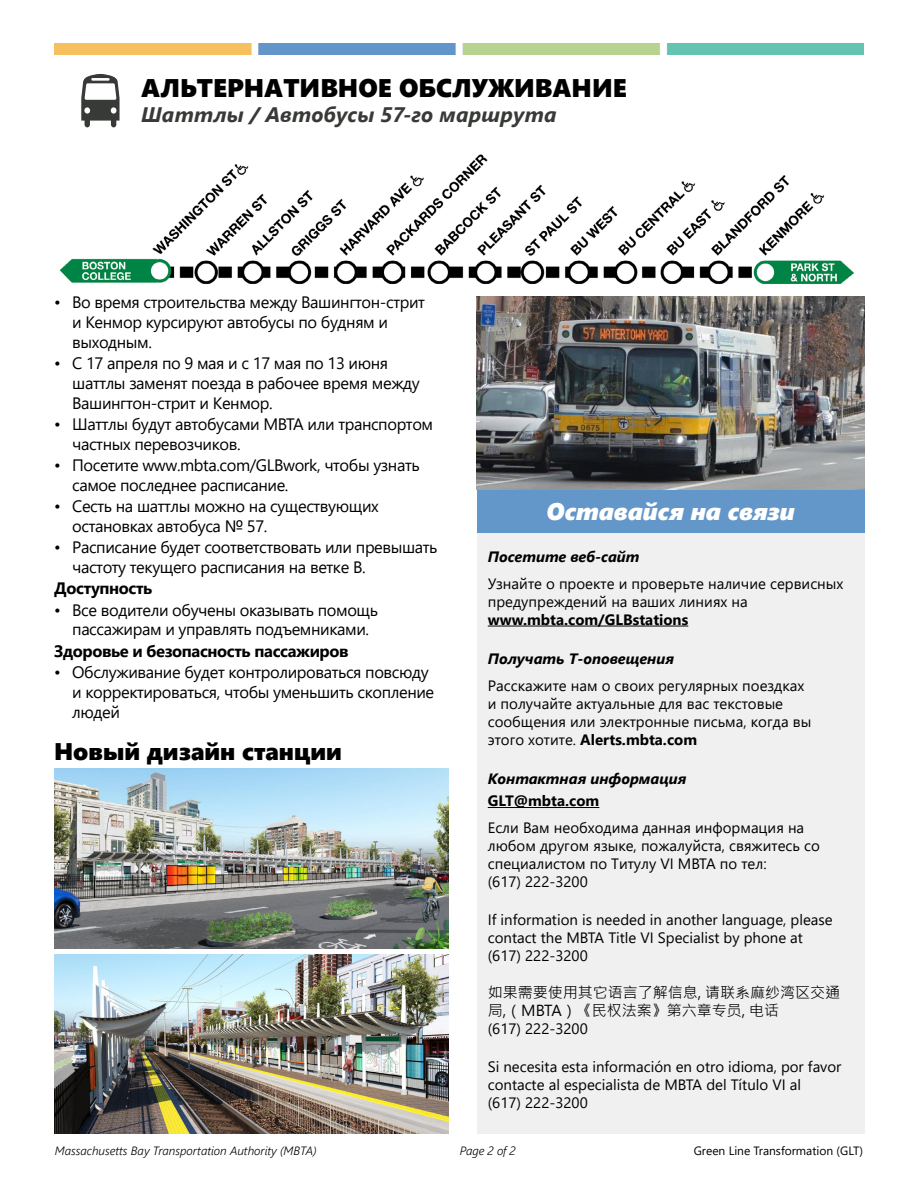
<style>
.page{position:relative;width:918px;height:1188px;background:#fff}
.page>*{position:absolute;margin:0;border:0;box-sizing:border-box;transform-origin:0 0}
.t1{font:25.5px "Segoe UI Black";color:#000}
.t2{font:24px "Segoe UI Black";color:#000}
.t3{font:italic 24px "Segoe UI Black";color:#fff}
.t4{font:italic 700 21px "Segoe UI";letter-spacing:.01em;color:#373a36}
.t5{font:16.5px/19.8px "Segoe UI";letter-spacing:-.025em;color:#000}
.t6{font:700 16.5px "Segoe UI";letter-spacing:-.025em;color:#000}
.t7{font:15px/18px "Segoe UI";color:#000}
.t8{font:15px/18px "Microsoft Jheng Hei";color:#000}
.t9{font:italic 700 15px/22.5px "Segoe UI";color:#000}
.t10{font:italic 300 12px "Segoe UI";color:#000}
.t11{font:12px "Segoe UI";color:#000}
.s1{font-weight:700;font-style:italic}
.s2{font-weight:700}
.s3{font-style:normal}
.s4{font-family:"Segoe UI"}
</style>
<div class="page">
<div style="left:477px;top:524px;width:387px;height:610px;background:#f0f0f0"></div>
<div style="left:477px;top:490px;width:387px;height:43px;background:#6396c9"></div>
<hr style="left:488px;top:626px;width:200px;height:1px;background:#000">
<hr style="left:488px;top:807px;width:111px;height:1px;background:#000">
<svg style="left:81px;top:74px;width:39px;height:53px"></svg>
<img style="left:59px;top:154px;width:795px;height:130px">
<img style="left:54px;top:44px;width:810px;height:11px">
<img style="left:54px;top:769px;width:395px;height:180px">
<img style="left:54px;top:954px;width:394px;height:180px">
<img style="left:477px;top:296px;width:387px;height:193px">
<p class="t1" style="left:141px;top:69px;width:487px">АЛЬТЕРНАТИВНОЕ ОБСЛУЖИВАНИЕ</p>
<p class="t4" style="left:141px;top:95px;width:417px">Шаттлы / Автобусы 57-го маршрута</p>
<p class="t5" style="left:72px;top:291px;width:354px;text-indent:-18px">• Во время строительства между Вашингтон-стрит и Кенмор курсируют автобусы по будням и выходным.</p>
<p class="t5" style="left:72px;top:352px;width:349px;text-indent:-18px">• С 17 апреля по 9 мая и с 17 мая по 13 июня шаттлы заменят поезда в рабочее время между<br>Вашингтон-стрит и Кенмор.</p>
<p class="t5" style="left:72px;top:413px;width:362px;text-indent:-18px">• Шаттлы будут автобусами MBTA или транспортом частных перевозчиков.</p>
<p class="t5" style="left:72px;top:454px;width:349px;text-indent:-18px">• Посетите www.mbta.com/GLBwork, чтобы узнать самое последнее расписание.</p>
<p class="t5" style="left:72px;top:495px;width:308px;text-indent:-18px">• Сесть на шаттлы можно на существующих остановках автобуса № 57.</p>
<p class="t5" style="left:72px;top:536px;width:367px;text-indent:-18px">• Расписание будет соответствовать или превышать частоту текущего расписания на ветке B.</p>
<p class="t6" style="left:54px;top:573px;width:100px">Доступность</p>
<p class="t5" style="left:54px;top:598px;width:325px;text-align:center">• Все водители обучены оказывать помощь пассажирам и управлять подъемниками.</p>
<p class="t6" style="left:54px;top:635px;width:296px">Здоровье и безопасность пассажиров</p>
<p class="t5" style="left:72px;top:661px;width:364px;text-indent:-18px">• Обслуживание будет контролироваться повсюду и корректироваться, чтобы уменьшить скопление людей</p>
<h3 class="t2" style="left:54px;top:734px;width:290px">Новый дизайн станции</h3>
<h3 class="t3" style="left:546px;top:493px;width:250px">Оставайся на связи</h3>
<p class="t7" style="left:488px;top:542px;width:357px;line-height:27px"><span class="s1">Посетите веб-сайт<br></span>Узнайте о проекте и проверьте наличие сервисных</p>
<p class="t7" style="left:488px;top:591px;width:262px">предупреждений на ваших линиях на <span class="s2">www.mbta.com/GLBstations</span></p>
<p class="t7" style="left:488px;top:644px;width:318px;line-height:27px"><span class="s1">Получать T-оповещения<br></span>Расскажите нам о своих регулярных поездках</p>
<p class="t7" style="left:488px;top:693px;width:325px">и получайте актуальные для вас текстовые сообщения или электронные письма, когда вы этого хотите. <span class="s2">Alerts.mbta.com</span></p>
<p class="t9" style="left:488px;top:765px;width:200px">Контактная информация<br><span class="s3">GLT@mbta.com</span></p>
<p class="t7" style="left:488px;top:818px;width:334px">Если Вам необходима данная информация на любом другом языке, пожалуйста, свяжитесь со cпециалистом по Титулу VI MBTA по тел:<br>(617) 222-3200</p>
<p class="t7" style="left:488px;top:909px;width:346px">If information is needed in another language, please contact the MBTA Title VI Specialist by phone at (617) 222-3200</p>
<p class="t8" style="left:488px;top:984px;width:354px">如果需要使用其它语言了解信息, 请联系麻纱湾区交通局,（MBTA）《民权法案》第六章专员, 电话<br><span class="s4">(617) 222-3200</span></p>
<p class="t7" style="left:488px;top:1056px;width:355px">Si necesita esta información en otro idioma, por favor contacte al especialista de MBTA del Título VI al<br>(617) 222-3200</p>
<p class="t10" style="left:55px;top:1140px;width:263px">Massachusetts Bay Transportation Authority (MBTA)</p>
<p class="t10" style="left:460px;top:1140px;width:57px">Page 2 of 2</p>
<p class="t11" style="left:694px;top:1140px;width:171px">Green Line Transformation (GLT)</p>
</div>
